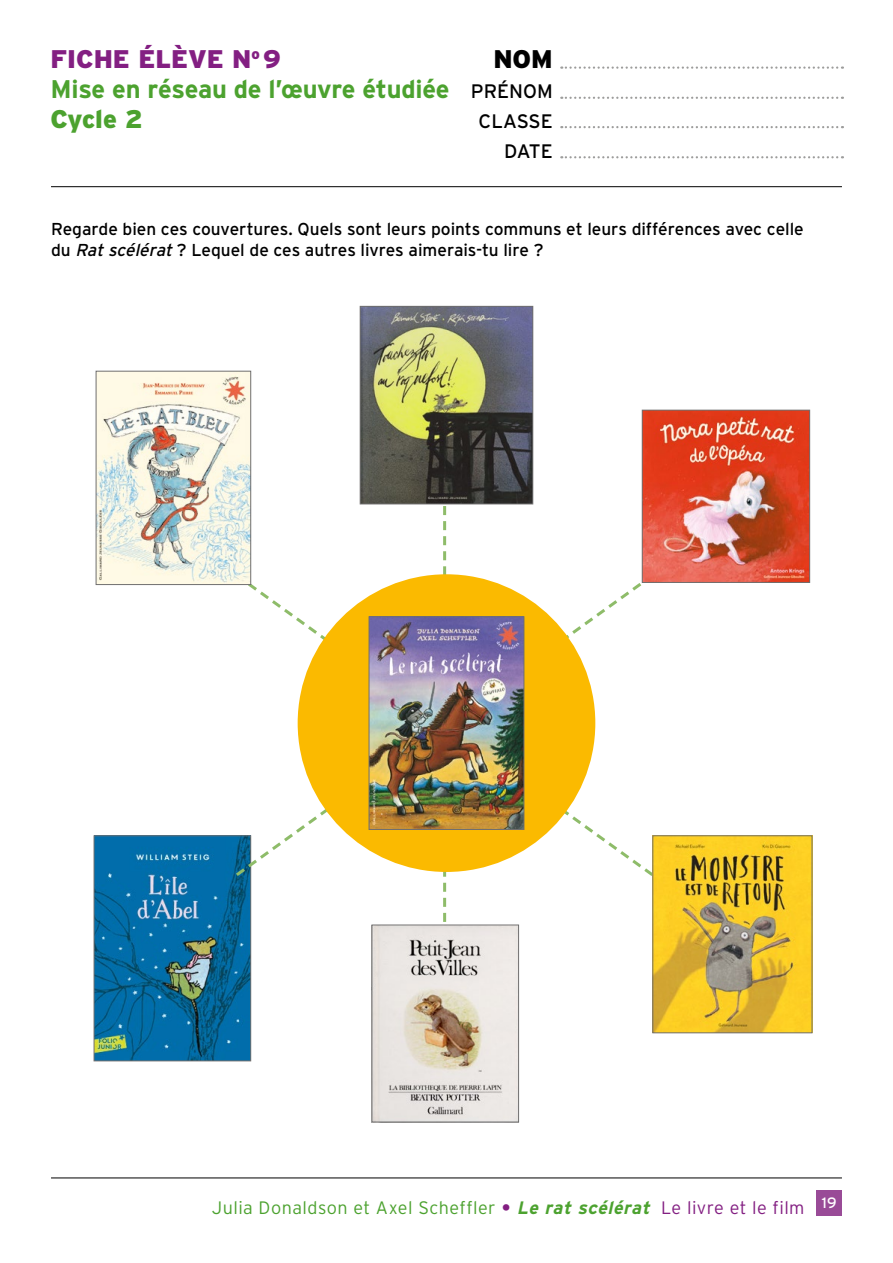
<style>
.page{position:relative;width:893px;height:1263px;background:#fff}
.page>*{position:absolute;margin:0;border:0;box-sizing:border-box;transform-origin:0 0}
.t1{font:700 25.5px/30px "Interstate";letter-spacing:-.01em;color:#4ca22f}
.t2{font:900 25.5px "Interstate";letter-spacing:-.01em;color:#4ca22f}
.t3{font:900 25.5px "Interstate";color:#000}
.t4{font:19.5px/30px "Interstate";color:#000;text-align:right}
.t5{font:300 18px "Interstate";letter-spacing:.025em;color:#4ca22f}
.t6{font:17.25px/21px "Interstate";letter-spacing:-.005em;color:#000}
.t7{font:15px "Interstate";color:#fff}
.s1{font-weight:900;color:#831f82}
.s2{font-style:italic}
.s3{font-weight:700;color:#831f82}
.s4{font-weight:700;font-style:italic}
.s5{color:#831f82}
</style>
<div class="page">
<hr style="left:51px;top:1177px;width:791px;height:1px;background:#000">
<svg style="left:561px;top:66px;width:282px;height:3px"></svg>
<svg style="left:561px;top:126px;width:282px;height:2px"></svg>
<svg style="left:561px;top:97px;width:282px;height:2px"></svg>
<svg style="left:561px;top:156px;width:282px;height:2px"></svg>
<hr style="left:51px;top:186px;width:791px;height:1px;background:#000">
<div style="left:816px;top:1191px;width:26px;height:25px;background:#994b97"></div>
<img style="left:96px;top:838px;width:153px;height:221px">
<div style="left:94px;top:836px;width:157px;height:225px;border:1px solid #706f6f"></div>
<svg style="left:443px;top:506px;width:3px;height:419px"></svg>
<svg style="left:233px;top:571px;width:424px;height:308px"></svg>
<div style="left:298px;top:574px;width:297px;height:298px;background:#fbba00;border-radius:50%"></div>
<img style="left:371px;top:619px;width:151px;height:209px">
<div style="left:369px;top:617px;width:155px;height:213px;border:1px solid #706f6f"></div>
<img style="left:98px;top:373px;width:151px;height:210px">
<div style="left:96px;top:371px;width:155px;height:214px;border:1px solid #706f6f"></div>
<img style="left:374px;top:927px;width:143px;height:193px">
<div style="left:372px;top:925px;width:147px;height:197px;border:1px solid #706f6f"></div>
<img style="left:362px;top:308px;width:169px;height:194px">
<div style="left:360px;top:306px;width:173px;height:198px;border:1px solid #706f6f"></div>
<img style="left:644px;top:412px;width:164px;height:169px">
<div style="left:642px;top:410px;width:168px;height:173px;border:1px solid #706f6f"></div>
<img style="left:655px;top:838px;width:155px;height:193px">
<h1 class="t1" style="left:50px;top:44px;width:401px"><span class="s1">FICHE ÉLÈVE N</span><sup>o</sup> <span class="s1">9<br></span>Mise en réseau de l’œuvre étudiée</h1>
<h1 class="t2" style="left:50px;top:103px;width:94px">Cycle 2</h1>
<h1 class="t3" style="left:493px;top:43px;width:61px">NOM</h1>
<p class="t4" style="left:471px;top:76px;width:83px">PRÉNOM<br>CLASSE<br>DATE</p>
<p class="t6" style="left:51px;top:218px;width:754px">Regarde bien ces couvertures. Quels sont leurs points communs et leurs différences avec celle du <span class="s2">Ratscélérat</span>? Lequel de ces autres livres aimerais-tu lire ?</p>
<p class="t5" style="left:212px;top:1197px;width:594px">Julia Donaldson et Axel Scheffler <span class="s3">•</span> <span class="s4">Le rat scélérat</span> <span class="s5">Le livre et le film</span></p>
<p class="t7" style="left:822px;top:1193px;width:16px">19</p>
</div>
